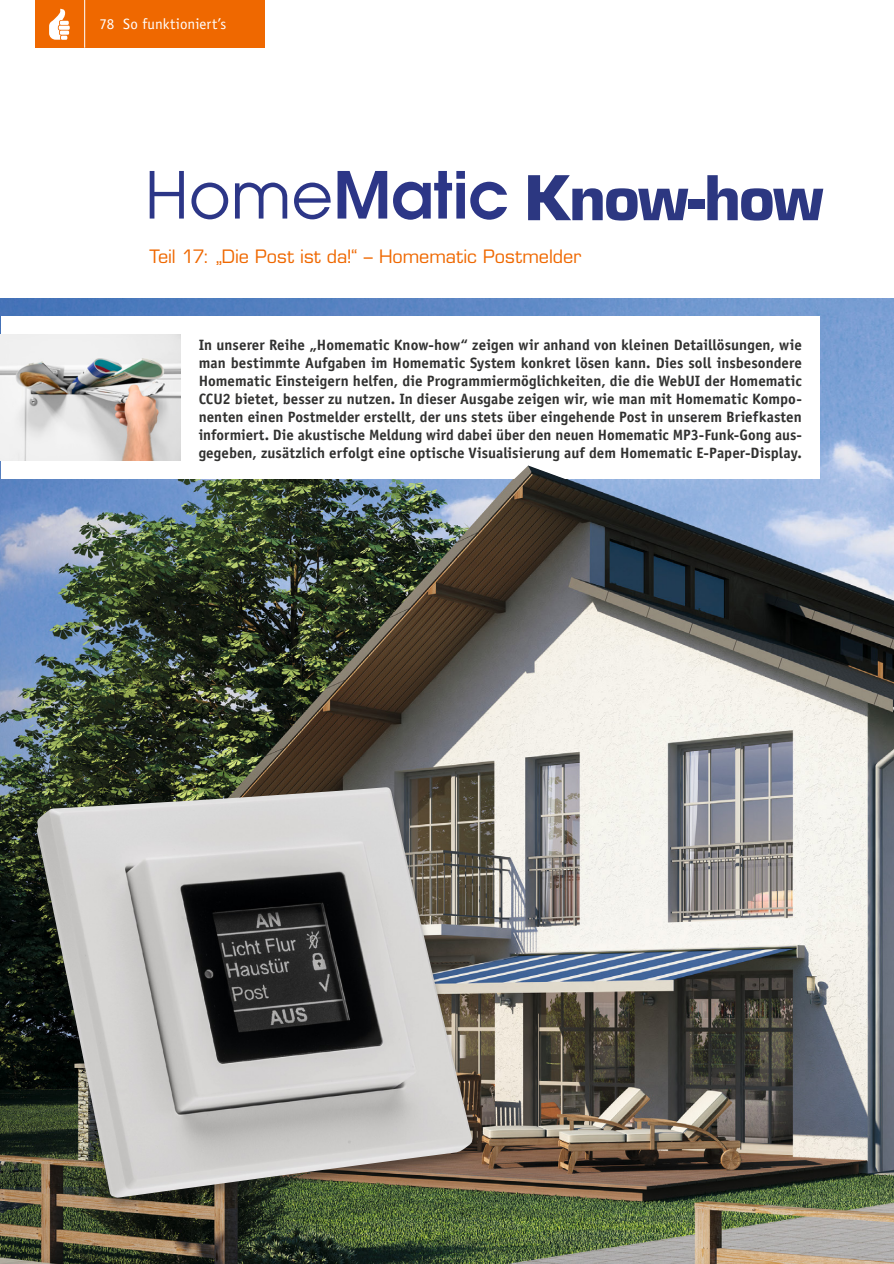
<style>
.page{position:relative;width:894px;height:1264px;background:#fff}
.page>*{position:absolute;margin:0;border:0;box-sizing:border-box;transform-origin:0 0}
.Headline5{font:700 60px "Eurostile";letter-spacing:-.025em;color:#2c3781}
.Subhead_5{font:18px "Eurostile";color:#ef6800}
.Einleitung{font:700 15px/18px "Officina Sans";color:#313130;text-align:justify}
.Kopfzeile_links{font:15px "Officina Sans";letter-spacing:.005em;color:#fff}
</style>
<div class="page">
<div style="left:35px;top:1px;width:230px;height:47px;background:#ef6800"></div>
<hr style="left:84px;top:1px;width:1px;height:47px;background:#fff">
<svg style="left:49px;top:8px;width:21px;height:32px"></svg>
<img style="left:1px;top:299px;width:893px;height:964px">
<svg style="left:150px;top:171px;width:34px;height:47px"></svg>
<svg style="left:191px;top:182px;width:37px;height:37px"></svg>
<svg style="left:235px;top:182px;width:52px;height:36px"></svg>
<svg style="left:294px;top:182px;width:37px;height:37px"></svg>
<svg style="left:337px;top:171px;width:50px;height:47px"></svg>
<svg style="left:393px;top:171px;width:114px;height:49px"></svg>
<div style="left:1px;top:317px;width:818px;height:162px;background:#fff"></div>
<img style="left:494px;top:465px;width:131px;height:35px">
<img style="left:1px;top:335px;width:179px;height:126px">
<div style="left:30px;top:786px;width:449px;height:425px;background:#141414;opacity:.4"></div>
<img style="left:36px;top:787px;width:437px;height:410px">
<p class="Kopfzeile_links" style="left:100px;top:15px;width:128px">78 So funktioniert’s</p>
<p class="Headline5" style="left:524px;top:161px;width:301px">Know-how</p>
<p class="Subhead_5" style="left:149px;top:245px;width:433px">Teil 17: „Die Post ist da!“ – Homematic Postmelder</p>
<p class="Einleitung" style="left:199px;top:335px;width:605px">In unserer Reihe „Homematic Know-how“ zeigen wir anhand von kleinen Detaillösungen, wie man bestimmte Aufgaben im Homematic System konkret lösen kann. Dies soll insbesondere Homematic Einsteigern helfen, die Programmiermöglichkeiten, die die WebUI der Homematic CCU2 bietet, besser zu nutzen. In dieser Ausgabe zeigen wir, wie man mit Homematic Kompo&shy;nenten einen Postmelder erstellt, der uns stets über eingehende Post in unserem Briefkasten informiert. Die akustische Meldung wird dabei über den neuen Homematic MP3-Funk-Gong aus&shy;gegeben, zusätzlich erfolgt eine optische Visualisierung auf dem Homematic E-Paper-Display.</p>
</div>
